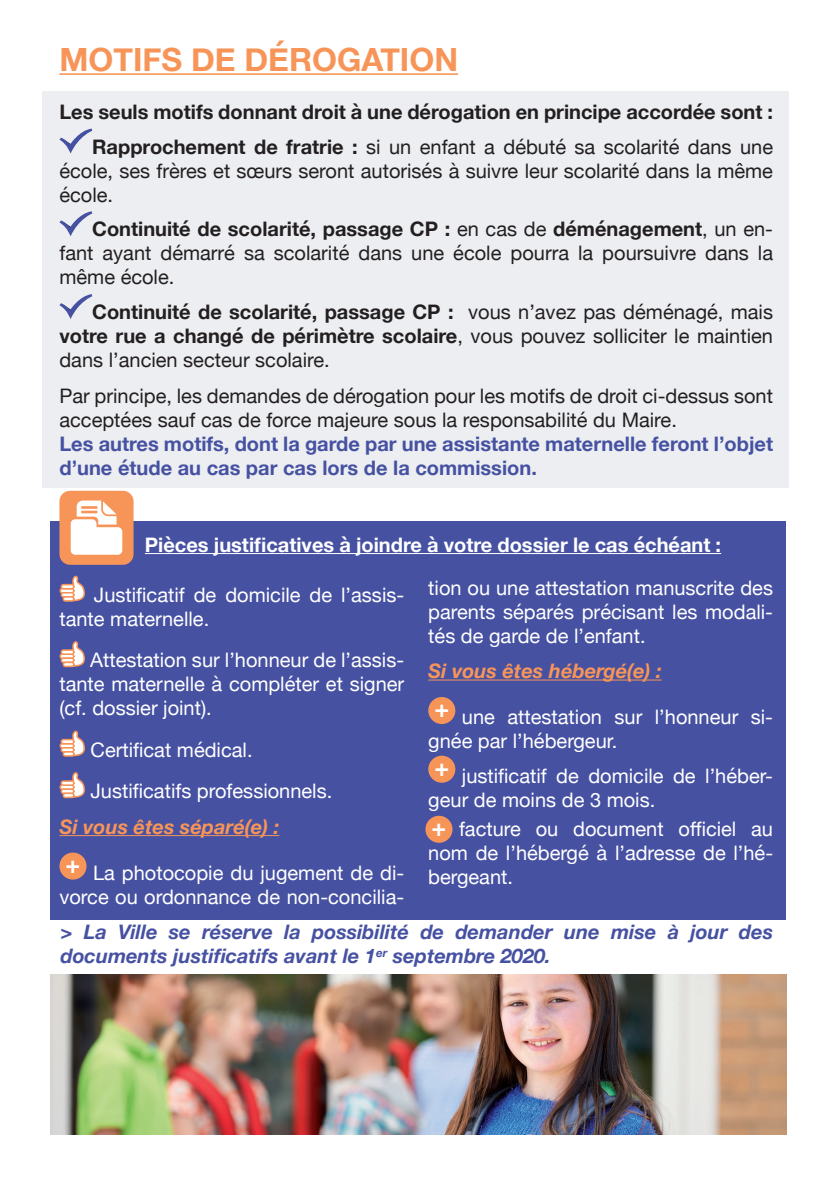
<style>
.page{position:relative;width:840px;height:1191px;background:#fff}
.page>*{position:absolute;margin:0;border:0;box-sizing:border-box;transform-origin:0 0}
.t1{font:700 32px "Helvetica Neue";color:#f79559}
.t2{font:700 24.6px "Helvetica Neue";color:#fff}
.t3{font:20px/24px "Helvetica Neue";color:#fff}
.t4{font:20px/24px "Helvetica Neue";color:#231f20}
.t5{font:700 20px/34.8px "Helvetica Neue";color:#231f20;text-align:right}
.t6{font:700 20px/24px "Helvetica Neue";color:#4651a2}
.t7{font:italic 700 20px/24px "Helvetica Neue";color:#4651a2}
.t8{font:700 20px "Helvetica Neue";color:#fff}
.t9{font:italic 700 20px "Helvetica Neue";color:#f79559}
.s1{font-weight:400}
.s2{font-weight:700}
</style>
<div class="page">
<div style="left:43px;top:91px;width:745px;height:397px;background:#eceef1"></div>
<hr style="left:59px;top:73px;width:399px;height:2px;background:#f79559">
<svg style="left:59px;top:129px;width:33px;height:25px"></svg>
<svg style="left:59px;top:211px;width:33px;height:25px"></svg>
<svg style="left:59px;top:294px;width:33px;height:25px"></svg>
<div style="left:50px;top:521px;width:735px;height:398px;background:#4651a2"></div>
<hr style="left:59px;top:835px;width:220px;height:1px;background:#f79559">
<svg style="left:59px;top:575px;width:26px;height:27px"></svg>
<svg style="left:59px;top:641px;width:26px;height:26px"></svg>
<svg style="left:59px;top:730px;width:26px;height:27px"></svg>
<svg style="left:59px;top:772px;width:26px;height:26px"></svg>
<div style="left:59px;top:852px;width:27px;height:27px;background:#f79559;border-radius:50%"></div>
<hr style="left:428px;top:679px;width:233px;height:1px;background:#f79559">
<div style="left:428px;top:697px;width:27px;height:27px;background:#f79559;border-radius:50%"></div>
<div style="left:428px;top:755px;width:27px;height:27px;background:#f79559;border-radius:50%"></div>
<hr style="left:145px;top:553px;width:575px;height:1px;background:#fff">
<div style="left:59px;top:491px;width:74px;height:74px;background:#f79559;border-radius:11px"></div>
<svg style="left:71px;top:500px;width:51px;height:55px"></svg>
<img style="left:50px;top:974px;width:735px;height:160px">
<div style="left:425px;top:815px;width:27px;height:27px;background:#f79559;border-radius:50%"></div>
<h1 class="t1" style="left:59px;top:34px;width:400px">Motifs de dérogation</h1>
<p class="t5" style="left:59px;top:95px;width:714px">Les seuls motifs donnant droit à une dérogation en principe accordée sont :<br>Rapprochement de fratrie : <span class="s1">si un enfant a débuté sa scolarité dans une</span></p>
<p class="t4" style="left:59px;top:160px;width:714px">école, ses frères et sœurs seront autorisés à suivre leur scolarité dans la même école.</p>
<p class="t4" style="left:59px;top:218px;width:714px;text-align:justify;text-indent:33px"><span class="s2">Continuité de scolarité, passage CP :</span> en cas de <span class="s2">déménagement</span>, un en&shy;fant ayant démarré sa scolarité dans une école pourra la poursuivre dans la même école.</p>
<p class="t4" style="left:59px;top:301px;width:714px;text-align:justify;text-indent:33px"><span class="s2">Continuité de scolarité, passage CP :</span> vous n’avez pas déménagé, mais <span class="s2">votre rue a changé de périmètre scolaire</span>, vous pouvez solliciter le maintien dans l’ancien secteur scolaire.</p>
<p class="t4" style="left:59px;top:384px;width:714px">Par principe, les demandes de dérogation pour les motifs de droit ci-dessus sont acceptées sauf cas de force majeure sous la responsabilité du Maire.</p>
<p class="t6" style="left:59px;top:432px;width:714px">Les autres motifs, dont la garde par une assistante maternelle feront l’objet d’une étude au cas par cas lors de la commission.</p>
<p class="t8" style="left:145px;top:529px;width:577px">Pièces justificatives à joindre à votre dossier le cas échéant :</p>
<p class="t3" style="left:428px;top:576px;width:346px;text-align:justify">tion ou une attestation manuscrite des parents séparés précisant les modali&shy;tés de garde de l’enfant.</p>
<p class="t9" style="left:428px;top:655px;width:235px">Si vous êtes hébergé(e) :</p>
<p class="t3" style="left:428px;top:706px;width:346px;text-indent:6px"><sup>+</sup> une attestation sur l’honneur si&shy;gnée par l’hébergeur.</p>
<p class="t3" style="left:428px;top:764px;width:346px;text-indent:6px"><sup>+</sup> justificatif de domicile de l’héber&shy;geur de moins de 3 mois.</p>
<p class="t3" style="left:428px;top:818px;width:346px;text-align:justify;text-indent:31px">facture ou document officiel au nom de l’hébergé à l’adresse de l’hé&shy;bergeant.</p>
<p class="t7" style="left:60px;top:920px;width:713px">&gt; La Ville se réserve la possibilité de demander une mise à jour des documents justificatifs avant le 1<sup>er</sup> septembre 2020.</p>
<p class="t3" style="left:59px;top:584px;width:346px;text-indent:34px">Justificatif de domicile de l’assis&shy;tante maternelle.</p>
<p class="t3" style="left:59px;top:649px;width:346px;text-align:justify;text-indent:31px">Attestation sur l’honneur de l’assis&shy;tante maternelle à compléter et signer (cf. dossier joint).</p>
<p class="t3" style="left:90px;top:730px;width:243px;line-height:41.4px">Certificat médical.<br>Justificatifs professionnels.</p>
<p class="t9" style="left:59px;top:810px;width:221px">Si vous êtes séparé(e) :</p>
<p class="t3" style="left:59px;top:861px;width:346px;text-align:center"><sup>+</sup> La photocopie du jugement de di&shy;vorce ou ordonnance de non-concilia-</p>
<p class="t2" style="left:431px;top:808px;width:16px">+</p>
</div>
